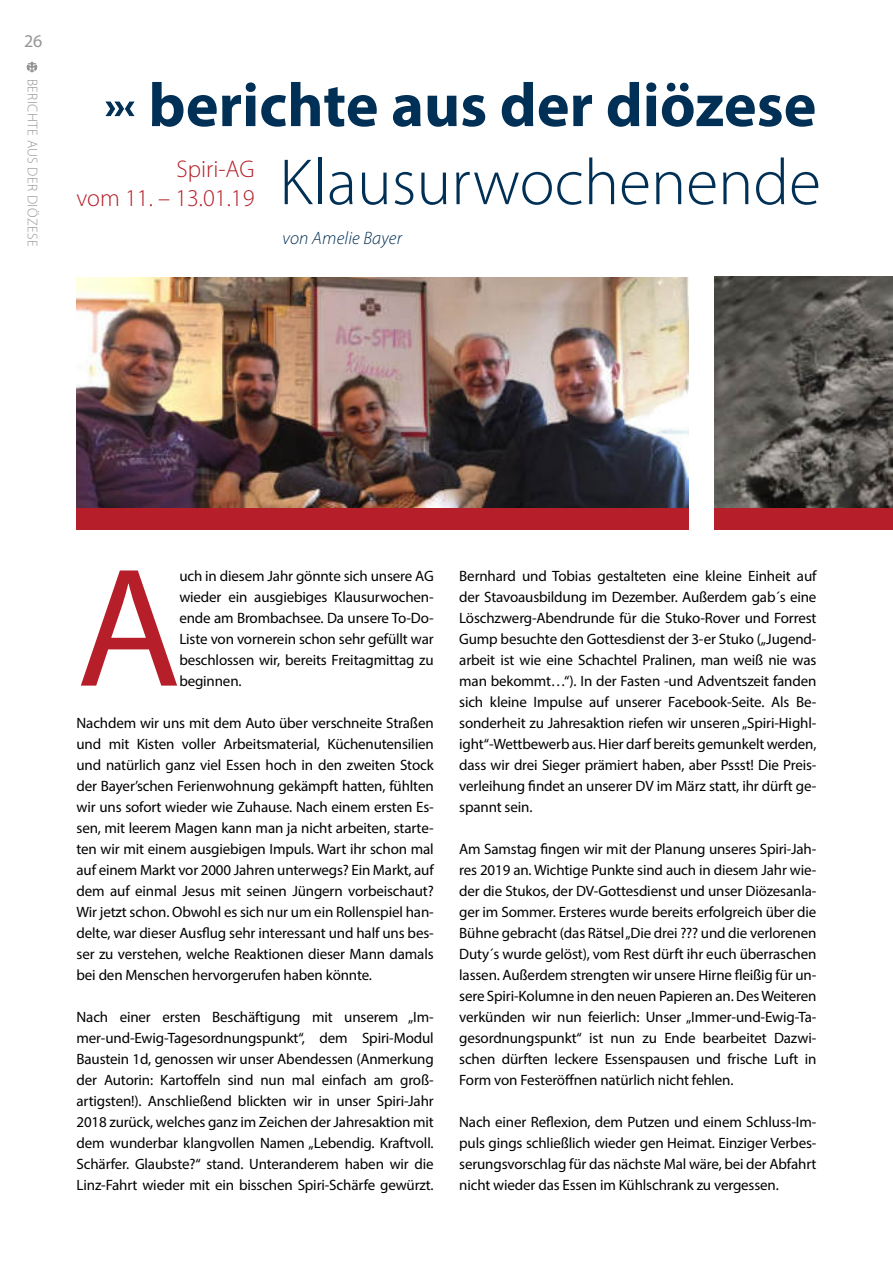
<style>
.page{position:relative;width:893px;height:1263px;background:#fff}
.page>*{position:absolute;margin:0;border:0;box-sizing:border-box;transform-origin:0 0}
.t1{font:170.85px "Myriad Pro";color:#b61f29}
.t2{font:300 65.7px "Myriad Pro";color:#003056}
.t3{font:700 62.1px "Myriad Pro";color:#003056}
.t4{font:300 24.15px/29px "Myriad Pro";color:#b61f29;text-align:right}
.t5{font:italic 300 18px "Myriad Pro";letter-spacing:.01em;color:#003056}
.t6{font:18px "Myriad Pro";color:#969595}
.t7{font:15px/21px "Myriad Pro";letter-spacing:-.01em;color:#000;text-align:justify}
.t8{font:300 14.1px "Myriad Pro";letter-spacing:.03em;color:#969595}
</style>
<div class="page">
<svg style="left:27px;top:62px;width:10px;height:10px"></svg>
<img style="left:77px;top:277px;width:612px;height:231px">
<img style="left:714px;top:276px;width:178px;height:254px">
<svg style="left:105px;top:101px;width:30px;height:16px"></svg>
<div style="left:77px;top:508px;width:612px;height:21px;background:#b61f29"></div>
<div style="left:714px;top:508px;width:179px;height:21px;background:#b61f29"></div>
<p class="t6" style="left:24px;top:32px;width:20px">26</p>
<p class="t8" style="left:39px;top:79px;width:169px;rotate:90deg">BERICHTE AUS DER DIÖZESE</p>
<h3 class="t3" style="left:148px;top:73px;width:670px">berichte aus der diözese</h3>
<h2 class="t2" style="left:279px;top:151px;width:543px">Klausurwochenende</h2>
<h3 class="t4" style="left:77px;top:156px;width:179px">Spiri-AG<br>vom 11. – 13.01.19</h3>
<p class="t5" style="left:283px;top:230px;width:121px">von Amelie Bayer</p>
<h1 class="t1" style="left:77px;top:542px;width:106px">A</h1>
<p class="t7" style="left:179px;top:566px;width:256px">uch in diesem Jahr gönnte sich unsere AG wieder ein ausgiebiges Klausurwochen&shy;ende am Brombachsee. Da unsere To-Do-Liste von vornerein schon sehr gefüllt war beschlossen wir, bereits Freitagmittag zu beginnen.</p>
<p class="t7" style="left:77px;top:713px;width:359px">Nachdem wir uns mit dem Auto über verschneite Straßen und mit Kisten voller Arbeitsmaterial, Küchenutensilien und natürlich ganz viel Essen hoch in den zweiten Stock der Bayer’schen Ferienwohnung gekämpft hatten, fühlten wir uns sofort wieder wie Zuhause. Nach einem ersten Es&shy;sen, mit leerem Magen kann man ja nicht arbeiten, starte&shy;ten wir mit einem ausgiebigen Impuls. Wart ihr schon mal auf einem Markt vor 2000 Jahren unterwegs? Ein Markt, auf dem auf einmal Jesus mit seinen Jüngern vorbeischaut?<br>Wir jetzt schon. Obwohl es sich nur um ein Rollenspiel han&shy;delte, war dieser Ausflug sehr interessant und half uns bes&shy;ser zu verstehen, welche Reaktionen dieser Mann damals bei den Menschen hervorgerufen haben könnte.</p>
<p class="t7" style="left:77px;top:1007px;width:359px">Nach einer ersten Beschäftigung mit unserem „Im&shy;mer-und-Ewig-Tagesordnungspunkt“, dem Spiri-Modul Baustein 1d, genossen wir unser Abendessen (Anmerkung der Autorin: Kartoffeln sind nun mal einfach am groß&shy;artigsten!). Anschließend blickten wir in unser Spiri-Jahr 2018 zurück, welches ganz im Zeichen der Jahresaktion mit dem wunderbar klangvollen Namen „Lebendig. Kraftvoll.<br>Schärfer. Glaubste?“ stand. Unteranderem haben wir die Linz-Fahrt wieder mit ein bisschen Spiri-Schärfe gewürzt.</p>
<p class="t7" style="left:459px;top:566px;width:359px">Bernhard und Tobias gestalteten eine kleine Einheit auf der Stavoausbildung im Dezember. Außerdem gab´s eine Löschzwerg-Abendrunde für die Stuko-Rover und Forrest Gump besuchte den Gottesdienst der 3-er Stuko („Jugend&shy;arbeit ist wie eine Schachtel Pralinen, man weiß nie was man bekommt…“). In der Fasten -und Adventszeit fanden sich kleine Impulse auf unserer Facebook-Seite. Als Be&shy;sonderheit zu Jahresaktion riefen wir unseren „Spiri-Highl&shy;ight“-Wettbewerb aus. Hier darf bereits gemunkelt werden, dass wir drei Sieger prämiert haben, aber Pssst! Die Preis&shy;verleihung findet an unserer DV im März statt, ihr dürft ge&shy;spannt sein.</p>
<p class="t7" style="left:459px;top:839px;width:359px">Am Samstag fingen wir mit der Planung unseres Spiri-Jah&shy;res 2019 an. Wichtige Punkte sind auch in diesem Jahr wie&shy;der die Stukos, der DV-Gottesdienst und unser Diözesanla&shy;ger im Sommer. Ersteres wurde bereits erfolgreich über die Bühne gebracht (das Rätsel „Die drei ??? und die verlorenen Duty´s wurde gelöst), vom Rest dürft ihr euch überraschen lassen. Außerdem strengten wir unsere Hirne fleißig für un&shy;sere Spiri-Kolumne in den neuen Papieren an. Des Weiteren verkünden wir nun feierlich: Unser „Immer-und-Ewig-Ta&shy;gesordnungspunkt“ ist nun zu Ende bearbeitet Dazwi&shy;schen dürften leckere Essenspausen und frische Luft in Form von Festeröffnen natürlich nicht fehlen.</p>
<p class="t7" style="left:459px;top:1112px;width:359px">Nach einer Reflexion, dem Putzen und einem Schluss-Im&shy;puls gings schließlich wieder gen Heimat. Einziger Verbes&shy;serungsvorschlag für das nächste Mal wäre, bei der Abfahrt nicht wieder das Essen im Kühlschrank zu vergessen.</p>
</div>
